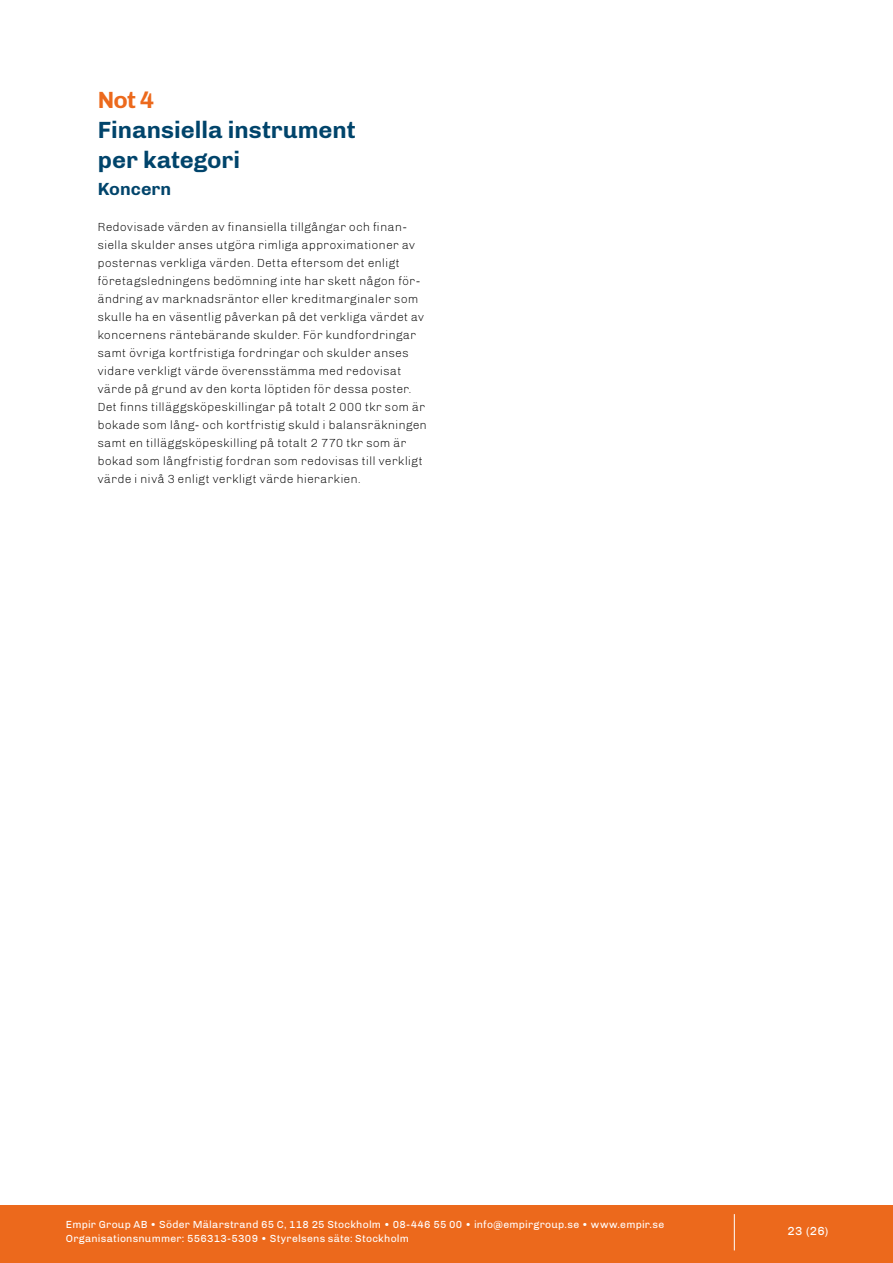
<style>
.page{position:relative;width:893px;height:1263px;background:#fff}
.page>*{position:absolute;margin:0;border:0;box-sizing:border-box;transform-origin:0 0}
.t1{font:700 24px/30px "Chivo";color:#00446b}
.t2{font:700 24px "Chivo";color:#ec691c}
.t3{font:700 18px "Chivo";color:#00446b}
.t4{font:300 12px/18px "Chivo";letter-spacing:.02em;color:#000}
.t5{font:12px "Chivo";color:#fff}
.t6{font:10.5px/13.5px "Chivo";letter-spacing:.025em;color:#fff}
</style>
<div class="page">
<div style="left:0;top:1205px;width:893px;height:58px;background:#ec691c"></div>
<hr style="left:734px;top:1214px;width:1px;height:36px;background:#fff">
<h1 class="t2" style="left:98px;top:85px;width:58px">Not 4</h1>
<h1 class="t1" style="left:98px;top:114px;width:259px">Finansiella instrument per kategori</h1>
<h2 class="t3" style="left:98px;top:178px;width:75px">Koncern</h2>
<p class="t4" style="left:98px;top:218px;width:331px">Redovisade värden av finansiella tillgångar och finan&shy;siella skulder anses utgöra rimliga approximationer av posternas verkliga värden. Detta eftersom det enligt företagsledningens bedömning inte har skett någon för&shy;ändring av marknadsräntor eller kreditmarginaler som skulle ha en väsentlig påverkan på det verkliga värdet av koncernens räntebärande skulder. För kundfordringar samt övriga kortfristiga fordringar och skulder anses vidare verkligt värde överensstämma med redovisat värde på grund av den korta löptiden för dessa poster.<br>Det finns tilläggsköpeskillingar på totalt 2 000 tkr som är bokade som lång- och kortfristig skuld i balansräkningen samt en tilläggsköpeskilling på totalt 2 770 tkr som är bokad som långfristig fordran som redovisas till verkligt värde i nivå 3 enligt verkligt värde hierarkien.</p>
<p class="t6" style="left:66px;top:1218px;width:600px">Empir Group AB • Söder Mälarstrand 65 C, 118 25 Stockholm • 08-446 55 00 • info@empirgroup.se • www.empir.se<br>Organisationsnummer: 556313-5309 • Styrelsens säte: Stockholm</p>
<p class="t5" style="left:787px;top:1224px;width:42px">23 (26)</p>
</div>
